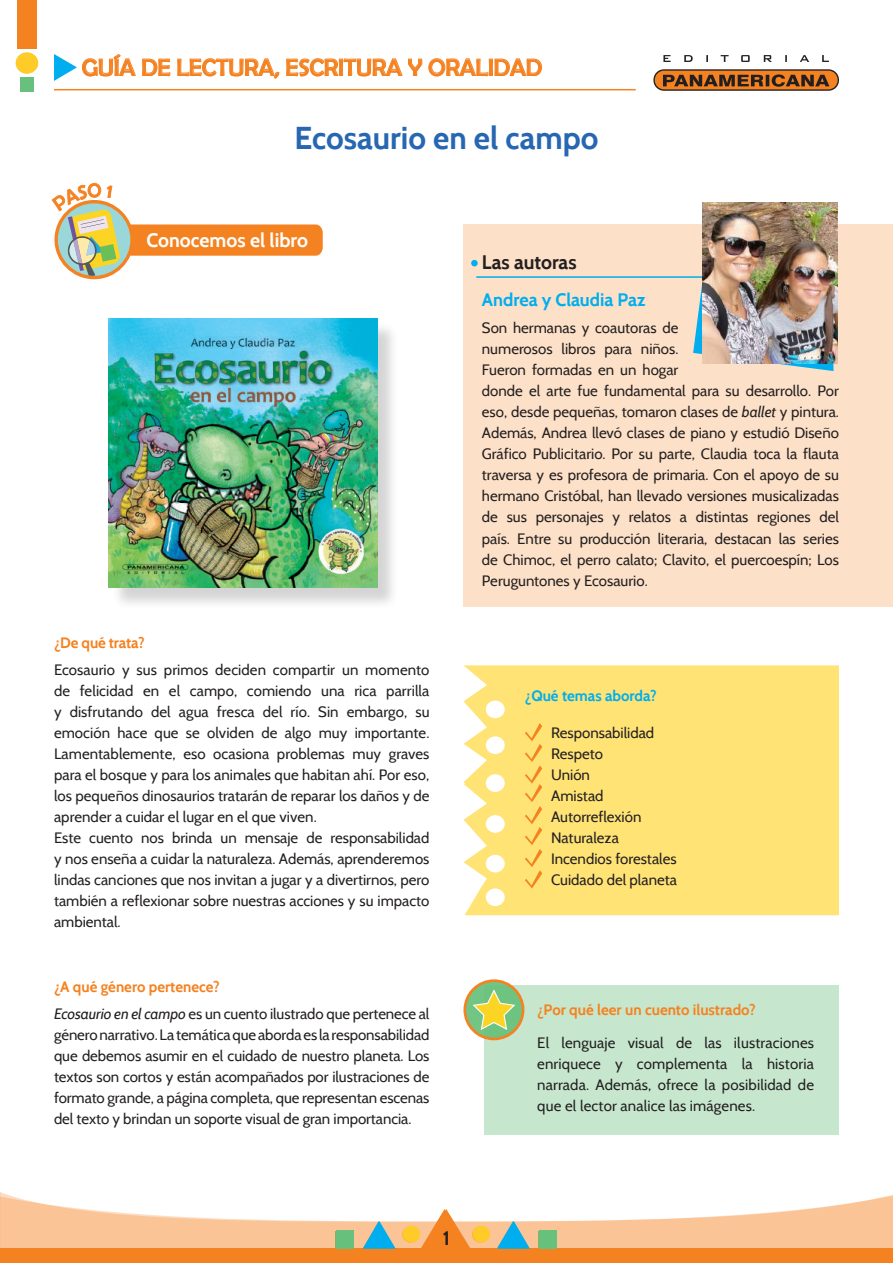
<style>
.page{position:relative;width:893px;height:1263px;background:#fff}
.page>*{position:absolute;margin:0;border:0;box-sizing:border-box;transform-origin:0 0}
.t1{font:700 31.5px "Cabin";color:#2767b2}
.t2{font:24px "Berlin Sans FB";color:#f58222}
.t3{font:700 19.5px "Cabin";color:#fff}
.t4{font:700 19.5px "Cabin";color:#231f20}
.t5{font:700 18px "Cabin";color:#00aeef}
.t6{font:15px/21px "Cabin";color:#231f20}
.t7{font:700 15px "Cabin";color:#f58220}
.t8{font:700 15px "Cabin";color:#00aeef}
.s1{font-weight:700;color:#f58220}
.s2{font-style:italic}
</style>
<div class="page">
<div style="left:17px;top:0;width:20px;height:49px;background:#f58220"></div>
<svg style="left:663px;top:55px;width:166px;height:7px"></svg>
<svg style="left:653px;top:69px;width:186px;height:22px;background:#a0602b"></svg>
<div style="left:16px;top:52px;width:22px;height:22px;background:#fecb29;border-radius:50%"></div>
<svg style="left:54px;top:54px;width:82px;height:27px"></svg>
<svg style="left:142px;top:59px;width:28px;height:18px"></svg>
<svg style="left:177px;top:58px;width:102px;height:21px"></svg>
<svg style="left:286px;top:58px;width:116px;height:19px"></svg>
<svg style="left:408px;top:59px;width:14px;height:17px"></svg>
<svg style="left:428px;top:58px;width:114px;height:18px"></svg>
<hr style="left:54px;top:89px;width:582px;height:1px;background:#f58220">
<div style="left:20px;top:77px;width:14px;height:14px;background:#67c07b"></div>
<svg style="left:52px;top:183px;width:271px;height:96px"></svg>
<div style="left:111px;top:321px;width:288px;height:289px;background:#231f20;opacity:.19"></div>
<img style="left:109px;top:319px;width:268px;height:269px">
<div style="left:463px;top:225px;width:430px;height:382px;background:#fce0c7"></div>
<div style="left:471px;top:260px;width:7px;height:6px;background:#00aeef;border-radius:50%"></div>
<hr style="left:476px;top:276px;width:239px;height:2px;background:#00aeef">
<div style="left:463px;top:665px;width:376px;height:119px;background:#ffe375"></div>
<div style="left:463px;top:784px;width:376px;height:131px;background:#ffe375"></div>
<div style="left:486px;top:700px;width:19px;height:18px;background:#fff;border-radius:50%"></div>
<div style="left:486px;top:736px;width:19px;height:18px;background:#fff;border-radius:50%"></div>
<div style="left:486px;top:855px;width:19px;height:17px;background:#fff;border-radius:50%"></div>
<div style="left:486px;top:774px;width:19px;height:18px;background:#fff;border-radius:50%"></div>
<div style="left:486px;top:888px;width:19px;height:18px;background:#fff;border-radius:50%"></div>
<div style="left:485px;top:986px;width:354px;height:149px;background:#c6e7ce"></div>
<svg style="left:463px;top:979px;width:61px;height:61px"></svg>
<svg style="left:0;top:1192px;width:893px;height:57px;fill:#fac497"></svg>
<div style="left:0;top:1249px;width:893px;height:14px;background:#f58220"></div>
<svg style="left:412px;top:1209px;width:67px;height:40px"></svg>
<div style="left:403px;top:1226px;width:17px;height:16px;background:#fecb29;border-radius:50%"></div>
<svg style="left:362px;top:1221px;width:34px;height:28px"></svg>
<div style="left:336px;top:1230px;width:18px;height:19px;background:#67c07b"></div>
<div style="left:473px;top:1226px;width:17px;height:16px;background:#fecb29;border-radius:50%"></div>
<svg style="left:496px;top:1221px;width:34px;height:28px"></svg>
<div style="left:539px;top:1230px;width:18px;height:19px;background:#67c07b"></div>
<svg style="left:525px;top:723px;width:17px;height:165px;background:#fcd064"></svg>
<div style="left:486px;top:815px;width:19px;height:18px;background:#fff;border-radius:50%"></div>
<svg style="left:693px;top:224px;width:140px;height:147px"></svg>
<img style="left:702px;top:202px;width:136px;height:161px">
<h2 class="t2" style="left:82px;top:54px;width:462px">GUÍA DE LECTURA, ESCRITURA Y ORALIDAD</h2>
<h1 class="t1" style="left:295px;top:119px;width:305px">Ecosaurio en el campo</h1>
<h3 class="t3" style="left:146px;top:228px;width:163px">Conocemos el libro</h3>
<p class="t7" style="left:54px;top:634px;width:92px">¿De qué trata?</p>
<p class="t6" style="left:54px;top:659px;width:377px">Ecosaurio y sus primos deciden compartir un momento de felicidad en el campo, comiendo una rica parrilla y disfrutando del agua fresca del río. Sin embargo, su emoción hace que se olviden de algo muy importante.<br>Lamentablemente, eso ocasiona problemas muy graves para el bosque y para los animales que habitan ahí. Por eso, los pequeños dinosaurios tratarán de reparar los daños y de aprender a cuidar el lugar en el que viven.<br>Este cuento nos brinda un mensaje de responsabilidad y nos enseña a cuidar la naturaleza. Además, aprenderemos lindas canciones que nos invitan a jugar y a divertirnos, pero también a reflexionar sobre nuestras acciones y su impacto ambiental.</p>
<p class="t6" style="left:54px;top:973px;width:377px;line-height:27px"><span class="s1">¿A qué género pertenece?<br></span><span class="s2">Ecosaurio en el campo</span> es un cuento ilustrado que pertenece al</p>
<p class="t6" style="left:54px;top:1024px;width:377px;text-align:justify">género narrativo. La temática que aborda es la responsabilidad que debemos asumir en el cuidado de nuestro planeta. Los textos son cortos y están acompañados por ilustraciones de formato grande, a página completa, que representan escenas del texto y brindan un soporte visual de gran importancia.</p>
<h3 class="t4" style="left:482px;top:250px;width:96px">Las autoras</h3>
<p class="t5" style="left:482px;top:289px;width:165px">Andrea y Claudia Paz</p>
<p class="t6" style="left:482px;top:318px;width:359px">Son hermanas y coautoras de<br>numerosos libros para niños.<br>Fueron formadas en un hogar<br>donde el arte fue fundamental para su desarrollo. Por eso, desde pequeñas, tomaron clases de <span class="s2">ballet</span> y pintura.<br>Además, Andrea llevó clases de piano y estudió Diseño Gráfico Publicitario. Por su parte, Claudia toca la flauta traversa y es profesora de primaria. Con el apoyo de su hermano Cristóbal, han llevado versiones musicalizadas de sus personajes y relatos a distintas regiones del país. Entre su producción literaria, destacan las series de Chimoc, el perro calato; Clavito, el puercoespín; Los Peruguntones y Ecosaurio.</p>
<p class="t8" style="left:525px;top:687px;width:133px">¿Qué temas aborda?</p>
<p class="t6" style="left:551px;top:722px;width:127px">Responsabilidad<br>Respeto<br>Unión<br>Amistad<br>Autorreflexión<br>Naturaleza<br>Incendios forestales<br>Cuidado del planeta</p>
<p class="t7" style="left:537px;top:1001px;width:220px">¿Por qué leer un cuento ilustrado?</p>
<p class="t6" style="left:537px;top:1032px;width:278px;text-align:justify">El lenguaje visual de las ilustraciones enriquece y complementa la historia narrada. Además, ofrece la posibilidad de que el lector analice las imágenes.</p>
<h3 class="t4" style="left:443px;top:1226px;width:9px">1</h3>
</div>
